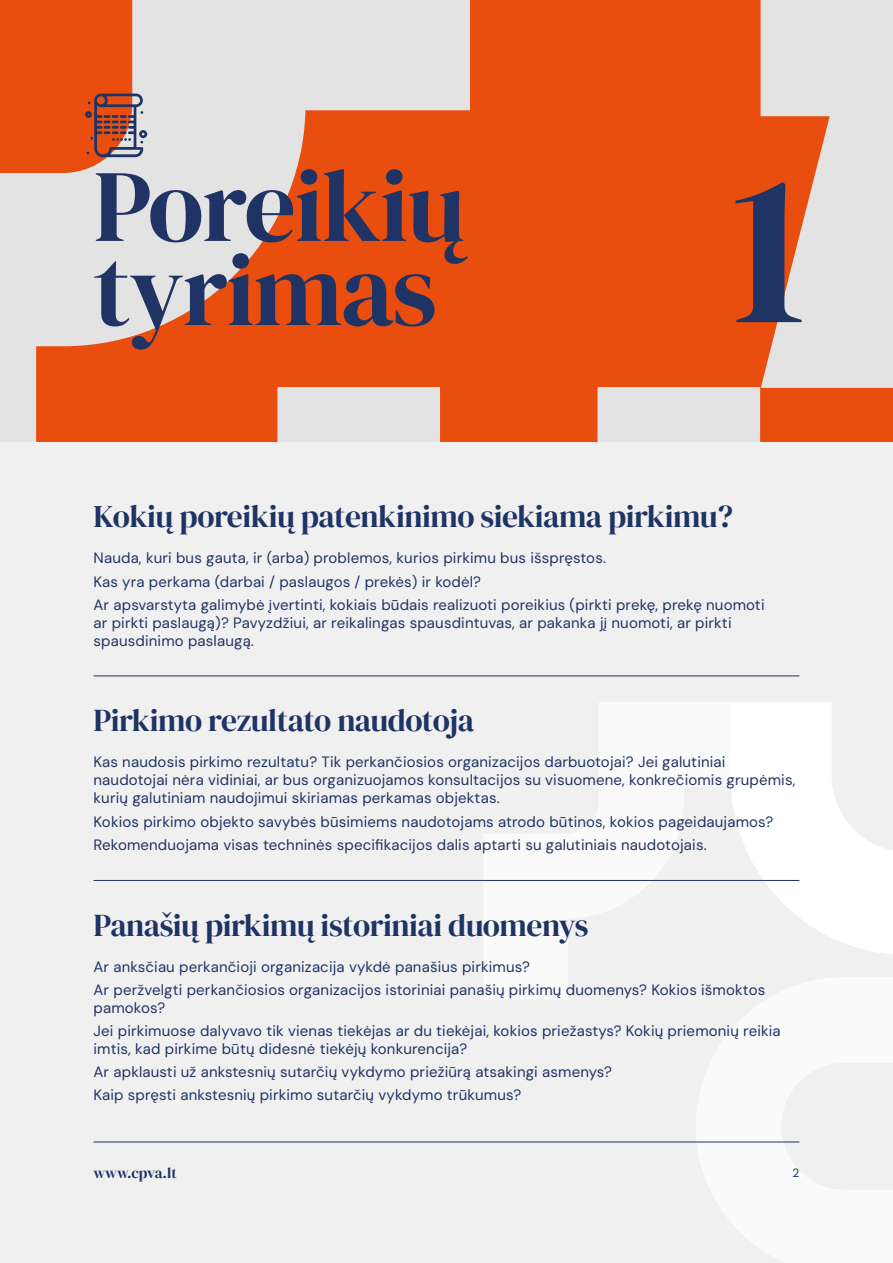
<style>
.page{position:relative;width:893px;height:1263px;background:#f0f0f0}
.page>*{position:absolute;margin:0;border:0;box-sizing:border-box;transform-origin:0 0}
.t1{font:217.35px "DM Serif Display";color:#1f3464}
.t2{font:102.45px/84px "DM Serif Display";letter-spacing:-.015em;color:#1f3464}
.t3{font:31.5px "DM Serif Display";letter-spacing:-.015em;color:#1f3464}
.t4{font:15px/23.1px "DM Sans";letter-spacing:.01em;color:#1f3464}
.t5{font:15px "DM Serif Display";letter-spacing:-.005em;color:#1f3464}
.t6{font:12px "DM Sans";color:#1f3464}
</style>
<div class="page">
<svg style="left:730px;top:702px;width:163px;height:252px"></svg>
<div style="left:0;top:0;width:893px;height:441px;background:#e94e0f"></div>
<div style="left:597px;top:387px;width:163px;height:54px;background:#e3e3e3"></div>
<svg style="left:0;top:0;width:470px;height:441px"></svg>
<svg style="left:761px;top:0;width:132px;height:388px;fill:#e3e3e3"></svg>
<hr style="left:94px;top:1142px;width:705px;height:1px;background:#1f3464">
<hr style="left:94px;top:676px;width:705px;height:1px;background:#1f3464">
<hr style="left:94px;top:880px;width:705px;height:1px;background:#1f3464">
<svg style="left:85px;top:94px;width:62px;height:63px"></svg>
<h2 class="t2" style="left:94px;top:166px;width:373px">Poreikių tyrimas</h2>
<h1 class="t1" style="left:730px;top:123px;width:78px">1</h1>
<h3 class="t3" style="left:94px;top:498px;width:641px">Kokių poreikių patenkinimo siekiama pirkimu?</h3>
<p class="t4" style="left:94px;top:547px;width:672px">Nauda, kuri bus gauta, ir (arba) problemos, kurios pirkimu bus išspręstos.<br>Kas yra perkama (darbai / paslaugos / prekės) ir kodėl?<br>Ar apsvarstyta galimybė įvertinti, kokiais būdais realizuoti poreikius (pirkti prekę, prekę nuomoti</p>
<p class="t4" style="left:94px;top:613px;width:640px;line-height:18px">ar pirkti paslaugą)? Pavyzdžiui, ar reikalingas spausdintuvas, ar pakanka jį nuomoti, ar pirkti spausdinimo paslaugą.</p>
<h3 class="t3" style="left:94px;top:702px;width:382px">Pirkimo rezultato naudotoja</h3>
<p class="t4" style="left:94px;top:753px;width:703px;line-height:18px">Kas naudosis pirkimo rezultatu? Tik perkančiosios organizacijos darbuotojai? Jei galutiniai naudotojai nėra vidiniai, ar bus organizuojamos konsultacijos su visuomene, konkrečiomis grupėmis, kurių galutiniam naudojimui skiriamas perkamas objektas.</p>
<p class="t4" style="left:94px;top:810px;width:681px">Kokios pirkimo objekto savybės būsimiems naudotojams atrodo būtinos, kokios pageidaujamos?<br>Rekomenduojama visas techninės specifikacijos dalis aptarti su galutiniais naudotojais.</p>
<h3 class="t3" style="left:94px;top:907px;width:496px">Panašių pirkimų istoriniai duomenys</h3>
<p class="t4" style="left:94px;top:955px;width:673px">Ar anksčiau perkančioji organizacija vykdė panašius pirkimus?<br>Ar peržvelgti perkančiosios organizacijos istoriniai panašių pirkimų duomenys? Kokios išmoktos</p>
<p class="t4" style="left:94px;top:996px;width:689px">pamokos?<br>Jei pirkimuose dalyvavo tik vienas tiekėjas ar du tiekėjai, kokios priežastys? Kokių priemonių reikia</p>
<p class="t4" style="left:94px;top:1037px;width:520px">imtis, kad pirkime būtų didesnė tiekėjų konkurencija?<br>Ar apklausti už ankstesnių sutarčių vykdymo priežiūrą atsakingi asmenys?<br>Kaip spręsti ankstesnių pirkimo sutarčių vykdymo trūkumus?</p>
<p class="t5" style="left:94px;top:1164px;width:85px">www.cpva.lt</p>
<p class="t6" style="left:792px;top:1165px;width:8px">2</p>
</div>
